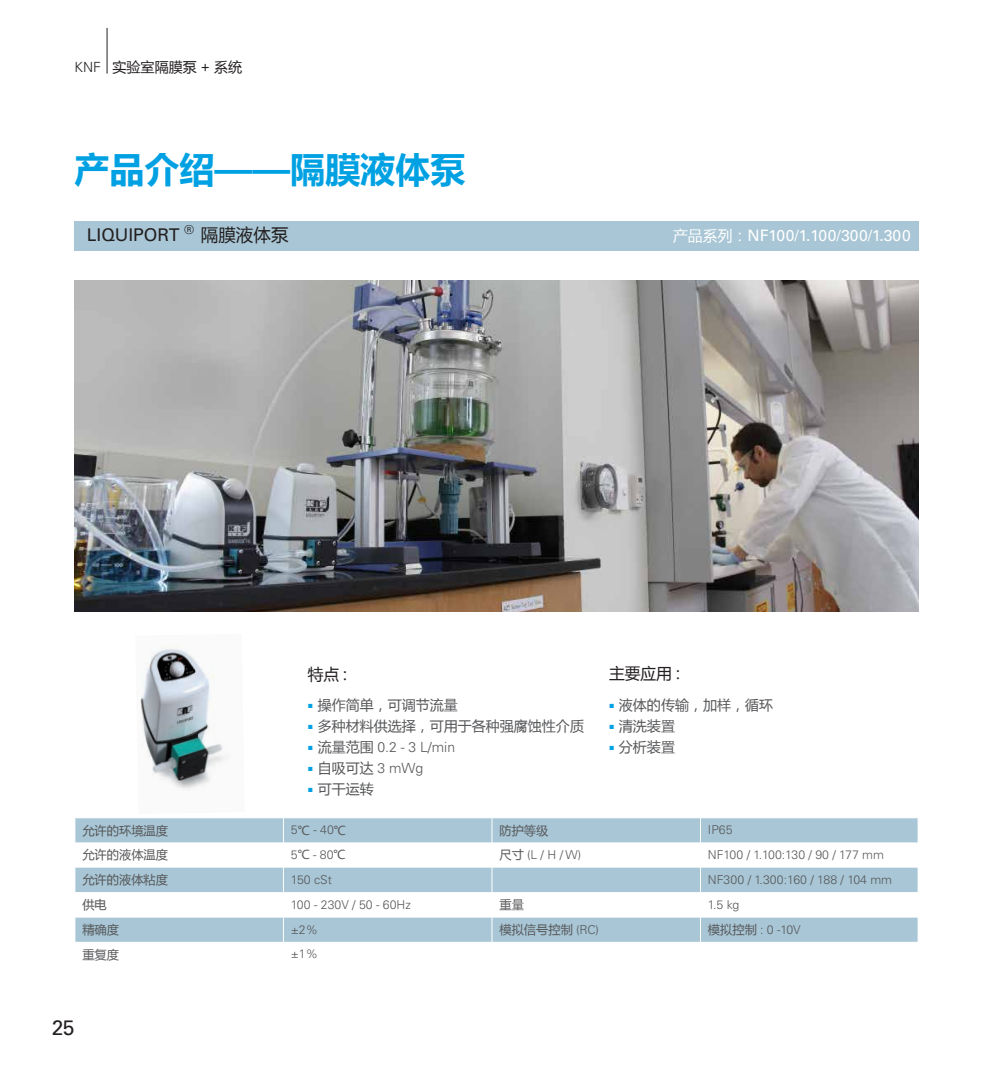
<style>
.page{position:relative;width:993px;height:1092px;background:#fff}
.page>*{position:absolute;margin:0;border:0;box-sizing:border-box;transform-origin:0 0}
.t1{font:700 35px "Microsoft Ya Hei";color:#00a1e3}
.t2{font:21px "Univers LT Std";color:#231f20}
.t3{font:17.5px "Univers LT Std";color:#231f20}
.t4{font:15.75px "Univers LT Std";color:#fff}
.t5{font:15.75px "Microsoft Ya Hei";color:#231f20}
.t6{font:14px "Microsoft Ya Hei";color:#57585a}
.t7{font:300 14px "Univers LT Std";color:#57585a}
.t8{font:14px "Microsoft Ya Hei";color:#231f20}
.t9{font:300 12.25px "Univers LT Std";color:#57585a}
.t10{font:12.25px "Microsoft Ya Hei";color:#57585a}
.s1{font-family:"Univers LT Std";font-weight:300}
.s2{font-family:"Microsoft Ya Hei"}
.s3{font-family:"Microsoft Ya Hei";font-size:14.88px}
.s4{font-size:8.75px;color:#00a1e3}
.s5{font-family:"Microsoft Ya Hei";font-weight:400;font-size:8.75px;color:#00a1e3}
.s6{font-family:"Microsoft Ya Hei";font-weight:400}
</style>
<div class="page">
<img style="left:74px;top:280px;width:844px;height:331px">
<div style="left:74px;top:221px;width:844px;height:30px;background:#a8c6d5"></div>
<svg style="left:75px;top:818px;width:843px;height:124px"></svg>
<img style="left:140px;top:645px;width:88px;height:145px">
<hr style="left:107px;top:28px;width:1px;height:46px;background:#231f20">
<p class="t8" style="left:74px;top:57px;width:169px"><span class="s1">KNF</span> 实验室隔膜泵 + 系统</p>
<h1 class="t1" style="left:74px;top:144px;width:392px">产品介绍——隔膜液体泵</h1>
<h3 class="t3" style="left:87px;top:224px;width:203px">LIQUIPORT <sup>®</sup> <span class="s2">隔膜液体泵</span></h3>
<p class="t4" style="left:672px;top:226px;width:239px"><span class="s3">产品系列：</span>NF100/1.100/300/1.300</p>
<p class="t5" style="left:308px;top:664px;width:41px">特点 :</p>
<p class="t6" style="left:308px;top:695px;width:151px"><span class="s4">■</span> 操作简单，可调节流量</p>
<p class="t6" style="left:308px;top:716px;width:277px"><span class="s4">■</span> 多种材料供选择，可用于各种强腐蚀性介质</p>
<p class="t7" style="left:308px;top:738px;width:149px"><span class="s5">■</span> <span class="s6">流量范围</span> 0.2 - 3 L/min</p>
<p class="t6" style="left:308px;top:758px;width:117px"><span class="s4">■</span> 自吸可达 <span class="s1">3 mWg</span></p>
<p class="t6" style="left:308px;top:779px;width:67px"><span class="s4">■</span> 可干运转</p>
<p class="t5" style="left:608px;top:663px;width:72px">主要应用 :</p>
<p class="t6" style="left:608px;top:695px;width:165px"><span class="s4">■</span> 液体的传输，加样，循环</p>
<p class="t6" style="left:608px;top:716px;width:67px"><span class="s4">■</span> 清洗装置</p>
<p class="t6" style="left:608px;top:737px;width:67px"><span class="s4">■</span> 分析装置</p>
<p class="t10" style="left:82px;top:821px;width:87px">允许的环境温度</p>
<p class="t9" style="left:291px;top:822px;width:57px">5<span class="s6">℃</span> - 40<span class="s6">℃</span></p>
<p class="t10" style="left:499px;top:821px;width:50px">防护等级</p>
<p class="t9" style="left:707px;top:822px;width:26px">IP65</p>
<p class="t10" style="left:82px;top:846px;width:87px">允许的液体温度</p>
<p class="t9" style="left:291px;top:847px;width:56px">5<span class="s6">℃</span> - 80<span class="s6">℃</span></p>
<p class="t9" style="left:499px;top:847px;width:83px"><span class="s6">尺寸</span> (L / H / W)</p>
<p class="t9" style="left:707px;top:847px;width:177px">NF100 / 1.100:130 / 90 / 177 mm</p>
<p class="t10" style="left:82px;top:871px;width:87px">允许的液体粘度</p>
<p class="t9" style="left:291px;top:872px;width:42px">150 cSt</p>
<p class="t9" style="left:707px;top:872px;width:186px">NF300 / 1.300:160 / 188 / 104 mm</p>
<p class="t10" style="left:82px;top:896px;width:26px">供电</p>
<p class="t9" style="left:291px;top:896px;width:121px">100 - 230V / 50 - 60Hz</p>
<p class="t10" style="left:499px;top:896px;width:26px">重量</p>
<p class="t9" style="left:707px;top:896px;width:33px">1.5 kg</p>
<p class="t10" style="left:82px;top:921px;width:38px">精确度</p>
<p class="t9" style="left:291px;top:921px;width:29px">±2%</p>
<p class="t10" style="left:499px;top:921px;width:101px">模拟信号控制 <span class="s1">(RC)</span></p>
<p class="t9" style="left:707px;top:921px;width:94px"><span class="s6">模拟控制</span> : 0 -10V</p>
<p class="t10" style="left:82px;top:945px;width:38px">重复度</p>
<p class="t9" style="left:291px;top:946px;width:29px">±1%</p>
<h2 class="t2" style="left:52px;top:1014px;width:24px">25</h2>
</div>
